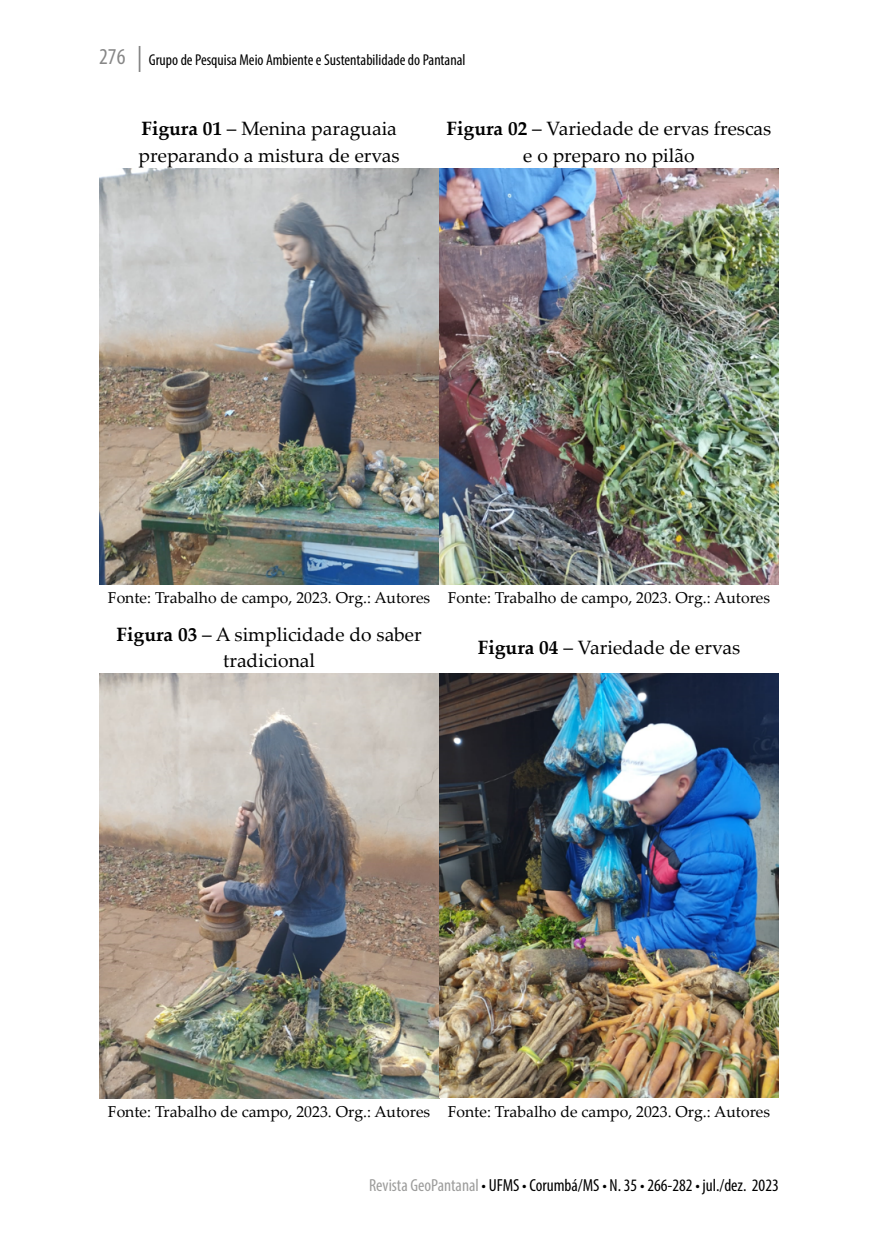
<style>
.page{position:relative;width:893px;height:1241px;background:#fff}
.page>*{position:absolute;margin:0;border:0;box-sizing:border-box;transform-origin:0 0}
._10_-_Legenda{font:19.25px/26.2px "Palatino Linotype";color:#000;text-align:center}
.t1{font:condensed 17.5px "Myriad Pro";color:#000}
.Fonte{font:15.75px "Palatino Linotype";color:#000}
.t2{font:condensed 15.75px "Myriad Pro";color:#000}
.s1{font-size:22.75px;color:#878787}
.s2{font-weight:700}
.s3{color:#9d9d9c}
</style>
<div class="page">
<svg style="left:139px;top:46px;width:1px;height:26px"></svg>
<img style="left:99px;top:168px;width:680px;height:416px">
<img style="left:99px;top:673px;width:680px;height:425px">
<p class="t2" style="left:99px;top:50px;width:368px"><span class="s1">276</span> Grupo de Pesquisa Meio Ambiente e Sustentabilidade do Pantanal</p>
<p class="_10_-_Legenda" style="left:139px;top:115px;width:262px;text-align:left"><span class="s2">Figura 01</span> – Menina paraguaia preparando a mistura de ervas</p>
<p class="_10_-_Legenda" style="left:446px;top:115px;width:326px"><span class="s2">Figura 02</span> – Variedade de ervas frescas e o preparo no pilão</p>
<p class="Fonte" style="left:108px;top:586px;width:324px">Fonte: Trabalho de campo, 2023. Org.: Autores</p>
<p class="Fonte" style="left:448px;top:586px;width:324px">Fonte: Trabalho de campo, 2023. Org.: Autores</p>
<p class="_10_-_Legenda" style="left:116px;top:620px;width:307px"><span class="s2">Figura 03</span> – A simplicidade do saber tradicional</p>
<p class="_10_-_Legenda" style="left:478px;top:633px;width:264px"><span class="s2">Figura 04</span> – Variedade de ervas</p>
<p class="Fonte" style="left:108px;top:1099px;width:324px">Fonte: Trabalho de campo, 2023. Org.: Autores</p>
<p class="Fonte" style="left:448px;top:1099px;width:324px">Fonte: Trabalho de campo, 2023. Org.: Autores</p>
<p class="t1" style="left:369px;top:1174px;width:411px"><span class="s3">Revista GeoPantanal</span> • UFMS • Corumbá/MS • N. 35 • 266-282 • jul./dez. 2023</p>
</div>
